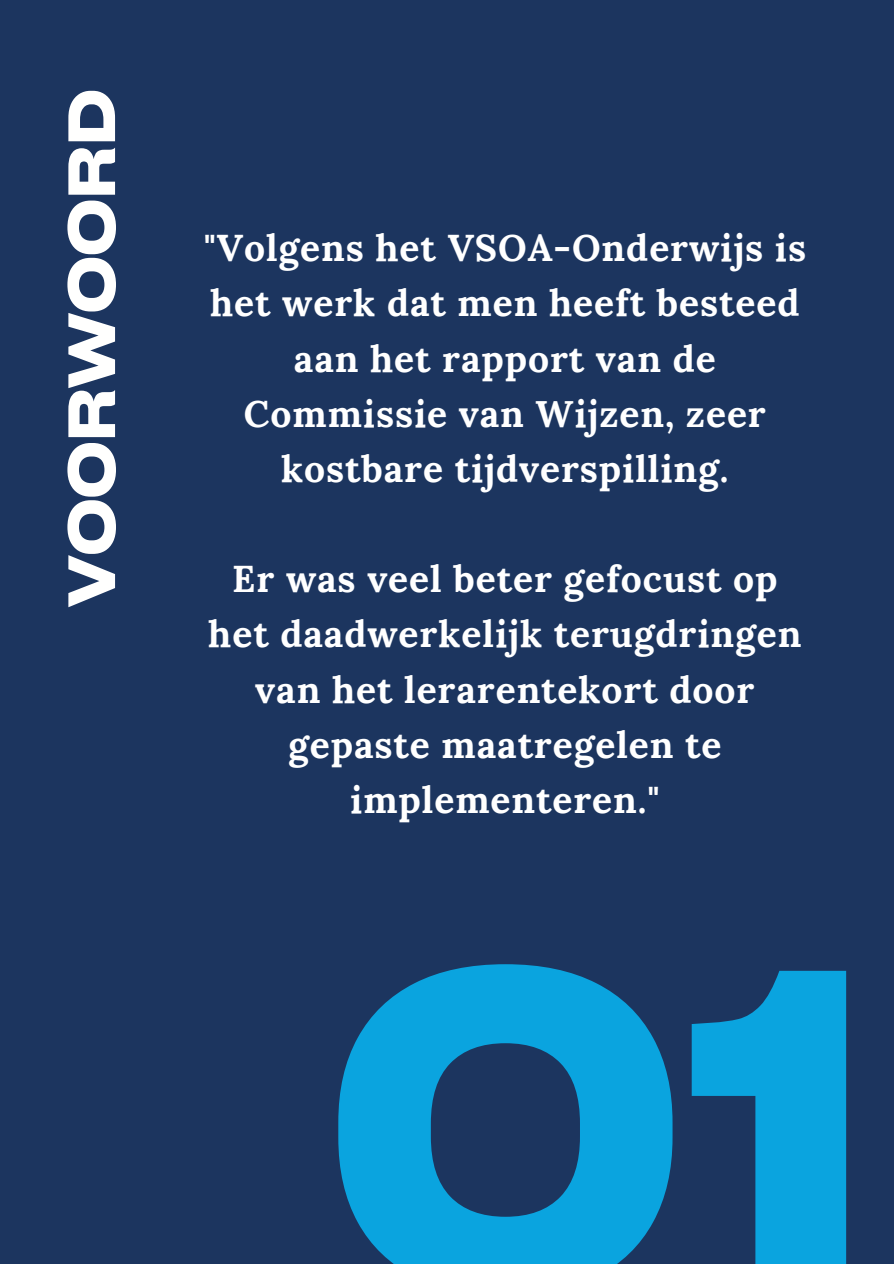
<style>
.page{position:relative;width:894px;height:1264px;background:#fff}
.page>*{position:absolute;margin:0;border:0;box-sizing:border-box;transform-origin:0 0}
.t1{font:700 expanded 435.9px "Cy Grotesk";color:#0aa4df}
.t2{font:700 expanded 63.9px "Cy Grotesk";color:#fffffe}
.t3{font:700 37.2px/55.2px "Lora";letter-spacing:.025em;color:#fff;text-align:center}
</style>
<div class="page">
<div style="left:0;top:0;width:893px;height:1263px;background:#1c355f"></div>
<h1 class="t2" style="left:51px;top:606px;width:519px;rotate:-90deg">VOORWOORD</h1>
<p class="t3" style="left:204px;top:220px;width:603px">"Volgens het VSOA-Onderwijs is het werk dat men heeft besteed aan het rapport van de<br>Commissie van Wijzen, zeer kostbare tijdverspilling.</p>
<p class="t3" style="left:208px;top:551px;width:594px">Er was veel beter gefocust op het daadwerkelijk terugdringen van het lerarentekort door gepaste maatregelen te implementeren."</p>
<p class="t1" style="left:323px;top:853px;width:552px">01</p>
</div>
